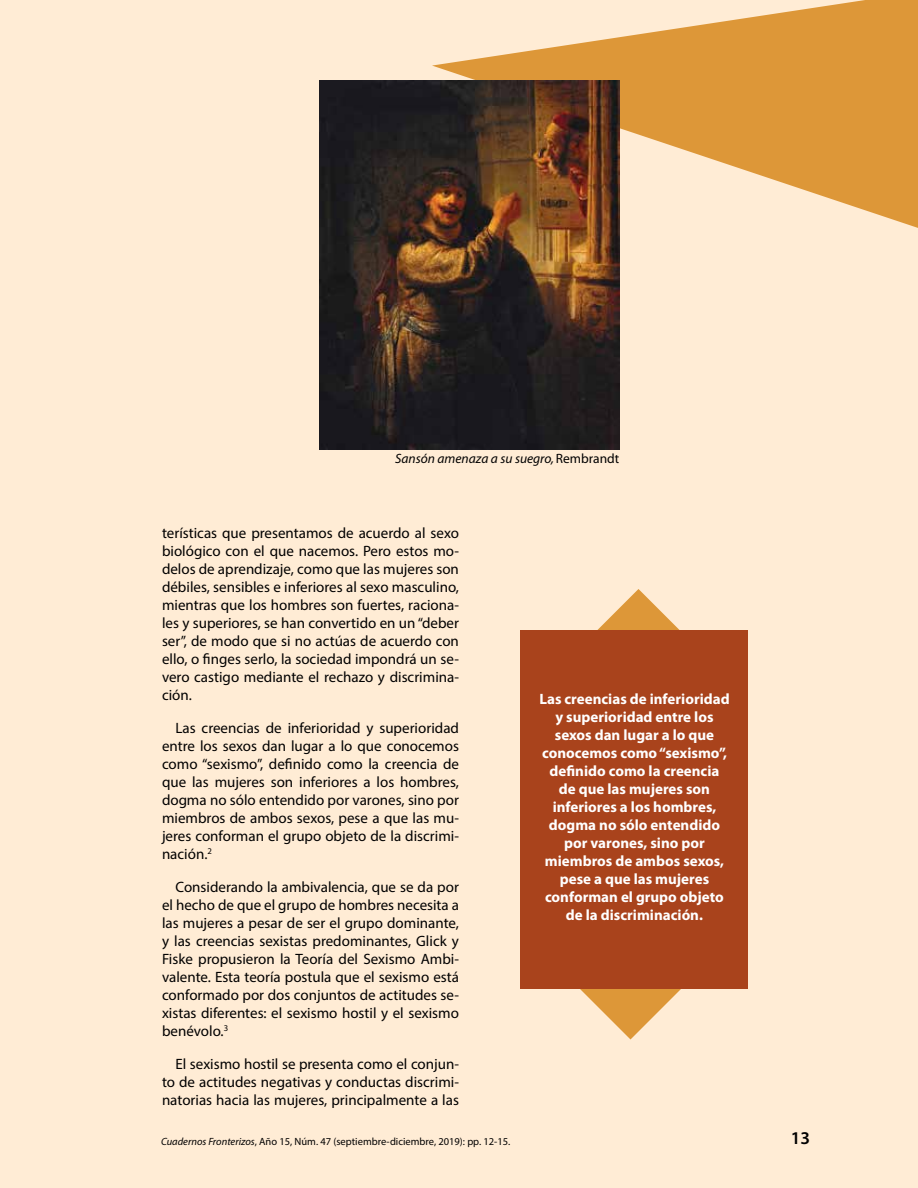
<style>
.page{position:relative;width:918px;height:1188px;background:#ffecd5}
.page>*{position:absolute;margin:0;border:0;box-sizing:border-box;transform-origin:0 0}
.t1{font:600 18px "Myriad Pro";color:#000}
.t2{font:15px/18px "Myriad Pro";color:#000;text-align:justify}
.t3{font:700 15px/18px "Myriad Pro";color:#fff;text-align:center}
.t4{font:italic 13.5px "Myriad";color:#000}
.t5{font:10.5px "Myriad Pro";color:#000}
.s1{font-style:normal}
.s2{font-style:italic}
</style>
<div class="page">
<svg style="left:528px;top:589px;width:213px;height:42px"></svg>
<svg style="left:580px;top:989px;width:101px;height:50px"></svg>
<div style="left:520px;top:631px;width:228px;height:358px;background:#a9431c"></div>
<svg style="left:432px;top:0;width:486px;height:228px;fill:#dd9738"></svg>
<img style="left:319px;top:81px;width:300px;height:369px">
<p class="t4" style="left:395px;top:452px;width:226px">Sansón amenaza a su suegro, <span class="s1">Rembrandt</span></p>
<p class="t2" style="left:162px;top:523px;width:299px">terísticas que presentamos de acuerdo al sexo biológico con el que nacemos. Pero estos mo&shy;delos de aprendizaje, como que las mujeres son débiles, sensibles e inferiores al sexo masculino, mientras que los hombres son fuertes, raciona&shy;les y superiores, se han convertido en un “deber ser”, de modo que si no actúas de acuerdo con ello, o finges serlo, la sociedad impondrá un se&shy;vero castigo mediante el rechazo y discrimina&shy;ción.</p>
<p class="t2" style="left:162px;top:718px;width:299px;text-indent:14px">Las creencias de inferioridad y superioridad entre los sexos dan lugar a lo que conocemos como “sexismo”, definido como la creencia de que las mujeres son inferiores a los hombres, dogma no sólo entendido por varones, sino por miembros de ambos sexos, pese a que las mu&shy;jeres conforman el grupo objeto de la discrimi&shy;nación.<sup>2</sup></p>
<p class="t2" style="left:162px;top:877px;width:299px;text-indent:14px">Considerando la ambivalencia, que se da por el hecho de que el grupo de hombres necesita a las mujeres a pesar de ser el grupo dominante, y las creencias sexistas predominantes, Glick y Fiske propusieron la Teoría del Sexismo Ambi&shy;valente. Esta teoría postula que el sexismo está conformado por dos conjuntos de actitudes se&shy;xistas diferentes: el sexismo hostil y el sexismo benévolo.<sup>3</sup></p>
<p class="t2" style="left:162px;top:1054px;width:299px;text-indent:14px">El sexismo hostil se presenta como el conjun&shy;to de actitudes negativas y conductas discrimi&shy;natorias hacia las mujeres, principalmente a las</p>
<p class="t3" style="left:539px;top:689px;width:192px">Las creencias de inferioridad y superioridad entre los sexos dan lugar a lo que conocemos como “sexismo”, definido como la creencia de que las mujeres son inferiores a los hombres, dogma no sólo entendido por varones, sino por miembros de ambos sexos, pese a que las mujeres conforman el grupo objeto de la discriminación.</p>
<p class="t5" style="left:161px;top:1135px;width:351px"><span class="s2">Cuadernos Fronterizos</span>, Año 15, Núm. 47 (septiembre-diciembre, 2019): pp. 12-15.</p>
<p class="t1" style="left:791px;top:1127px;width:21px">13</p>
</div>
